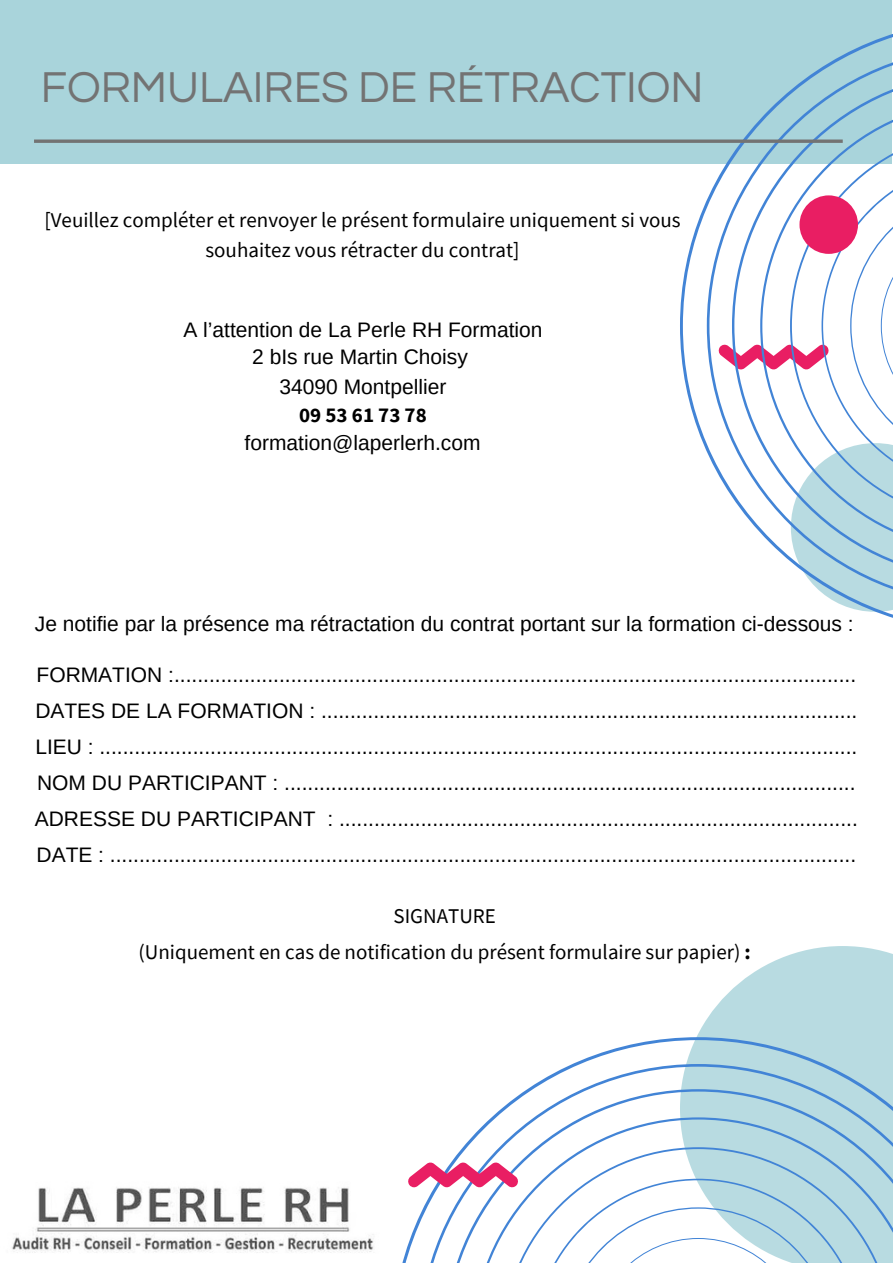
<style>
.page{position:relative;width:893px;height:1264px;background:#fff}
.page>*{position:absolute;margin:0;border:0;box-sizing:border-box;transform-origin:0 0}
.t1{font:45px "Questrial";color:#737373}
.t2{font:21px/36px "Arimo";color:#000;text-align:center}
.t3{font:21px/29.2px "Source Sans Pro";color:#000;text-align:center}
.t4{font:700 21px "Source Sans Pro";color:#000}
.s1{font-weight:700}
</style>
<div class="page">
<div style="left:0;top:0;width:891px;height:163px;background:#a9d4db"></div>
<svg style="left:680px;top:19px;width:212px;height:599px"></svg>
<svg style="left:706px;top:46px;width:186px;height:559px"></svg>
<svg style="left:696px;top:946px;width:196px;height:91px;fill:#b8dbe1"></svg>
<svg style="left:402px;top:1037px;width:490px;height:225px"></svg>
<svg style="left:418px;top:1063px;width:474px;height:84px"></svg>
<div style="left:799px;top:195px;width:58px;height:59px;background:#e91e63;border-radius:50%"></div>
<svg style="left:408px;top:1147px;width:484px;height:115px"></svg>
<img style="left:12px;top:1187px;width:362px;height:66px">
<svg style="left:34px;top:139px;width:808px;height:4px;background:#7a8182"></svg>
<h1 class="t1" style="left:41px;top:65px;width:664px">FORMULAIRES DE RÉTRACTION</h1>
<p class="t3" style="left:44px;top:205px;width:637px">[Veuillez compléter et renvoyer le présent formulaire uniquement si vous souhaitez vous rétracter du contrat]</p>
<p class="t2" style="left:183px;top:315px;width:361px;line-height:28.3px">A l’attention de La Perle RH Formation<br>2 bIs rue Martin Choisy<br>34090 Montpellier</p>
<p class="t4" style="left:299px;top:401px;width:129px">09 53 61 73 78</p>
<p class="t2" style="left:244px;top:424px;width:237px">formation@laperlerh.com</p>
<p class="t2" style="left:35px;top:606px;width:820px">Je notifie par la présence ma rétractation du contrat portant sur la formation ci-dessous :</p>
<p class="t2" style="left:35px;top:656px;width:824px;text-align:justify">FORMATION :.....................................................................................................................<br>DATES DE LA FORMATION : ............................................................................................<br>LIEU : ..................................................................................................................................<br>NOM DU PARTICIPANT : ..................................................................................................<br>ADRESSE DU PARTICIPANT : .........................................................................................<br>DATE : ................................................................................................................................</p>
<p class="t3" style="left:139px;top:897px;width:613px;line-height:36px">SIGNATURE<br>(Uniquement en cas de notification du présent formulaire sur papier) <span class="s1">:</span></p>
</div>
